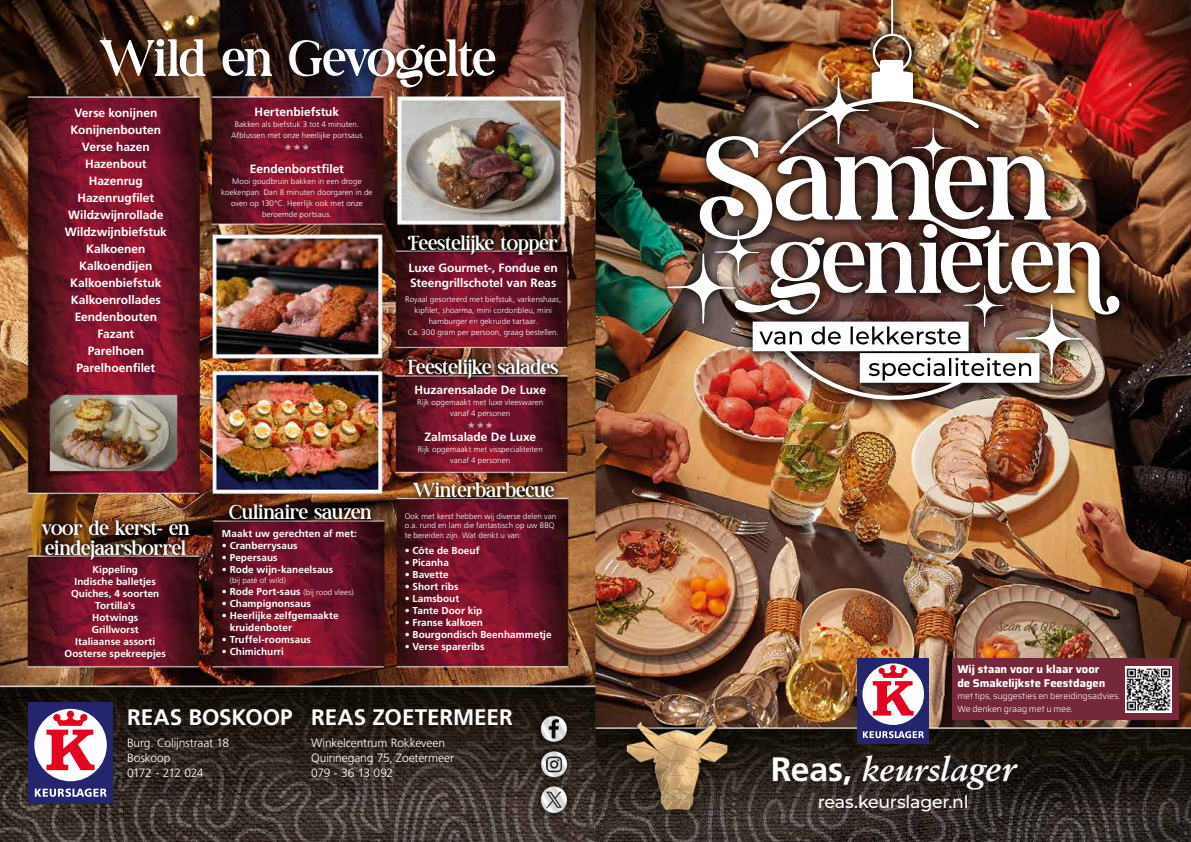
<style>
.page{position:relative;width:1191px;height:842px;background:#fff}
.page>*{position:absolute;margin:0;border:0;box-sizing:border-box;transform-origin:0 0}
.t1{font:50.1px "Ws Paradose";letter-spacing:-.025em;color:#fff}
.t2{font:italic 700 33.8px "Sabon LT Std";color:#fff}
.t3{font:700 22.5px "Frutiger LT Std";letter-spacing:-.005em;color:#fff}
.t4{font:20px "Academy Engraved Let Plain";color:#fff}
.t5{font:19.9px/19.8px "Ws Paradose";letter-spacing:-.015em;color:#fff}
.t6{font:500 17.4px "Montserrat";letter-spacing:-.015em;color:#fff}
.t7{font:14.3px "Keurmarket euro";color:#6a5126}
.t8{font:700 12px/17px "Frutiger LT Std";letter-spacing:-.005em;color:#fff;text-align:center}
.t9{font:300 12px/15.1px "Frutiger LT Std";letter-spacing:-.015em;color:#fff}
.t10{font:700 11.2px/14.2px "Saira";color:#fff}
.t11{font:700 10px/12px "Frutiger LT Std";letter-spacing:.005em;color:#fff;text-align:center}
.t12{font:300 8.8px/12.5px "Saira";letter-spacing:-.015em;color:#fff}
.t13{font:300 8px/11px "Frutiger LT Std";letter-spacing:.005em;color:#fff;text-align:center}
.s1{font-weight:300;font-size:8px}
.s2{font-family:"Frutiger LT Std";font-style:normal}
.s3{font-size:36.2px}
</style>
<div class="page">
<img style="left:0;top:0;width:1191px;height:842px">
<div style="left:84px;top:22px;width:428px;height:83px;background:#000;opacity:.75"></div>
<img style="left:615px;top:708px;width:123px;height:115px">
<div style="left:952px;top:658px;width:227px;height:61px;background:#75283a"></div>
<img style="left:1125px;top:666px;width:46px;height:46px">
<div style="left:36px;top:514px;width:159px;height:51px;background:#000;opacity:.75"></div>
<div style="left:223px;top:499px;width:154px;height:27px;background:#000;opacity:.75"></div>
<div style="left:408px;top:476px;width:152px;height:27px;background:#000;opacity:.75"></div>
<div style="left:402px;top:229px;width:161px;height:32px;background:#000;opacity:.75"></div>
<div style="left:402px;top:354px;width:162px;height:31px;background:#000;opacity:.75"></div>
<div style="left:28px;top:703px;width:85px;height:101px;background:#24256d"></div>
<div style="left:34px;top:709px;width:73px;height:72px;background:#fff;border-radius:50%"></div>
<svg style="left:46px;top:711px;width:49px;height:59px"></svg>
<svg style="left:35px;top:788px;width:72px;height:9px"></svg>
<div style="left:857px;top:658px;width:72px;height:86px;background:#24256d"></div>
<div style="left:862px;top:663px;width:62px;height:62px;background:#fff;border-radius:50%"></div>
<svg style="left:872px;top:665px;width:41px;height:50px"></svg>
<svg style="left:863px;top:731px;width:61px;height:8px"></svg>
<div style="left:532px;top:707px;width:43px;height:114px;background:#000;opacity:.75"></div>
<img style="left:535px;top:710px;width:36px;height:107px">
<div style="left:657px;top:0;width:474px;height:413px;background:#000;opacity:.9"></div>
<img style="left:667px;top:0;width:452px;height:403px">
<h1 class="t1" style="left:99px;top:25px;width:398px">Wild en Gevogelte</h1>
<h3 class="t8" style="left:65px;top:104px;width:104px">Verse konijnen<br>Konijnenbouten<br>Verse hazen<br>Hazenbout<br>Hazenrug<br>Hazenrugfilet<br>Wildzwijnrollade<br>Wildzwijnbiefstuk<br>Kalkoenen<br>Kalkoendijen<br>Kalkoenbiefstuk<br>Kalkoenrollades<br>Eendenbouten<br>Fazant<br>Parelhoen<br>Parelhoenfilet</h3>
<h3 class="t8" style="left:255px;top:103px;width:86px">Hertenbiefstuk</h3>
<p class="t13" style="left:231px;top:119px;width:133px">Bakken als biefstuk 3 tot 4 minuten.<br>Afblussen met onze heerlijke portsaus</p>
<h3 class="t4" style="left:284px;top:137px;width:26px">***</h3>
<h3 class="t8" style="left:250px;top:160px;width:96px">Eendenborstfilet</h3>
<p class="t13" style="left:221px;top:176px;width:153px">Mooi goudbruin bakken in een droge koekenpan. Dan 8 minuten doorgaren in de oven op 130°C. Heerlijk ook met onze beroemde portsaus.</p>
<h3 class="t5" style="left:408px;top:232px;width:151px">Feestelijke topper</h3>
<h3 class="t8" style="left:408px;top:260px;width:151px;line-height:15px;text-align:left">Luxe Gourmet-, Fondue en<br>Steengrillschotel van Reas</h3>
<p class="t13" style="left:405px;top:294px;width:157px">Royaal gesorteerd met biefstuk, varkenshaas, kipfilet, shoarma, mini cordonbleu, mini hamburger en gekruide tartaar.<br>Ca. 300 gram per persoon, graag bestellen.</p>
<h3 class="t5" style="left:408px;top:357px;width:152px">Feestelijke salades</h3>
<h3 class="t8" style="left:414px;top:381px;width:133px">Huzarensalade De Luxe</h3>
<p class="t13" style="left:417px;top:397px;width:128px">Rijk opgemaakt met luxe vleeswaren vanaf 4 personen</p>
<h3 class="t4" style="left:468px;top:414px;width:26px">***</h3>
<h3 class="t8" style="left:424px;top:428px;width:113px">Zalmsalade De Luxe</h3>
<p class="t13" style="left:418px;top:444px;width:126px">Rijk opgemaakt met visspecialiteiten vanaf 4 personen</p>
<h3 class="t5" style="left:41px;top:518px;width:150px">voor de kerst- en eindejaarsborrel</h3>
<p class="t11" style="left:65px;top:563px;width:103px">Kippeling<br>Indische balletjes<br>Quiches, 4 soorten<br>Tortilla's<br>Hotwings<br>Grillworst<br>Italiaanse assorti<br>Oosterse spekreepjes</p>
<h3 class="t5" style="left:229px;top:502px;width:144px">Culinaire sauzen</h3>
<p class="t11" style="left:222px;top:528px;width:136px">Maakt uw gerechten af met:</p>
<p class="t11" style="left:222px;top:540px;width:77px">• Cranberrysaus</p>
<p class="t11" style="left:222px;top:552px;width:57px">• Pepersaus</p>
<p class="t11" style="left:222px;top:564px;width:113px">• Rode wijn-kaneelsaus</p>
<p class="t13" style="left:230px;top:575px;width:58px">(bij paté of wild)</p>
<p class="t11" style="left:222px;top:586px;width:133px">• Rode Port-saus <span class="s1">(bij rood vlees)</span></p>
<p class="t11" style="left:222px;top:598px;width:91px">• Champignonsaus</p>
<p class="t11" style="left:230px;top:610px;width:111px;text-align:left;text-indent:-8px">• Heerlijke zelfgemaakte kruidenboter</p>
<p class="t11" style="left:222px;top:634px;width:91px">• Truffel-roomsaus</p>
<p class="t11" style="left:222px;top:646px;width:63px">• Chimichurri</p>
<h3 class="t5" style="left:413px;top:479px;width:143px">Winterbarbecue</h3>
<p class="t13" style="left:405px;top:511px;width:153px;line-height:9.6px;text-align:left">Ook met kerst hebben wij diverse delen van o.a. rund en lam die fantastisch op uw BBQ te bereiden zijn. Wat denkt u van:</p>
<p class="t11" style="left:405px;top:544px;width:76px">• Côte de Boeuf</p>
<p class="t11" style="left:405px;top:556px;width:46px">• Picanha</p>
<p class="t11" style="left:405px;top:568px;width:46px">• Bavette</p>
<p class="t11" style="left:405px;top:580px;width:55px">• Short ribs</p>
<p class="t11" style="left:405px;top:592px;width:56px">• Lamsbout</p>
<p class="t11" style="left:405px;top:604px;width:79px">• Tante Door kip</p>
<p class="t11" style="left:405px;top:616px;width:80px">• Franse kalkoen</p>
<p class="t11" style="left:405px;top:628px;width:148px">• Bourgondisch Beenhammetje</p>
<p class="t11" style="left:405px;top:640px;width:81px">• Verse spareribs</p>
<h3 class="t3" style="left:127px;top:704px;width:167px">REAS BOSKOOP</h3>
<h3 class="t9" style="left:127px;top:735px;width:104px">Burg. Colijnstraat 18<br>Boskoop<br>0172 - 212 024</h3>
<h3 class="t3" style="left:311px;top:704px;width:203px">REAS ZOETERMEER</h3>
<h3 class="t9" style="left:311px;top:735px;width:144px">Winkelcentrum Rokkeveen<br>Quirinegang 75, Zoetermeer<br>079 - 36 13 092</h3>
<h3 class="t7" style="left:996px;top:618px;width:94px">Scan de QR-code!</h3>
<h3 class="t10" style="left:957px;top:661px;width:150px">Wij staan voor u klaar voor de Smakelijkste Feestdagen</h3>
<p class="t12" style="left:957px;top:690px;width:165px">met tips, suggesties en bereidingsadvies.<br>We denken graag met u mee.</p>
<h2 class="t2" style="left:771px;top:749px;width:246px"><span class="s2">Reas,</span> keursla<span class="s3">ger</span></h2>
<h3 class="t6" style="left:818px;top:790px;width:152px">reas.keurslager.nl</h3>
</div>
